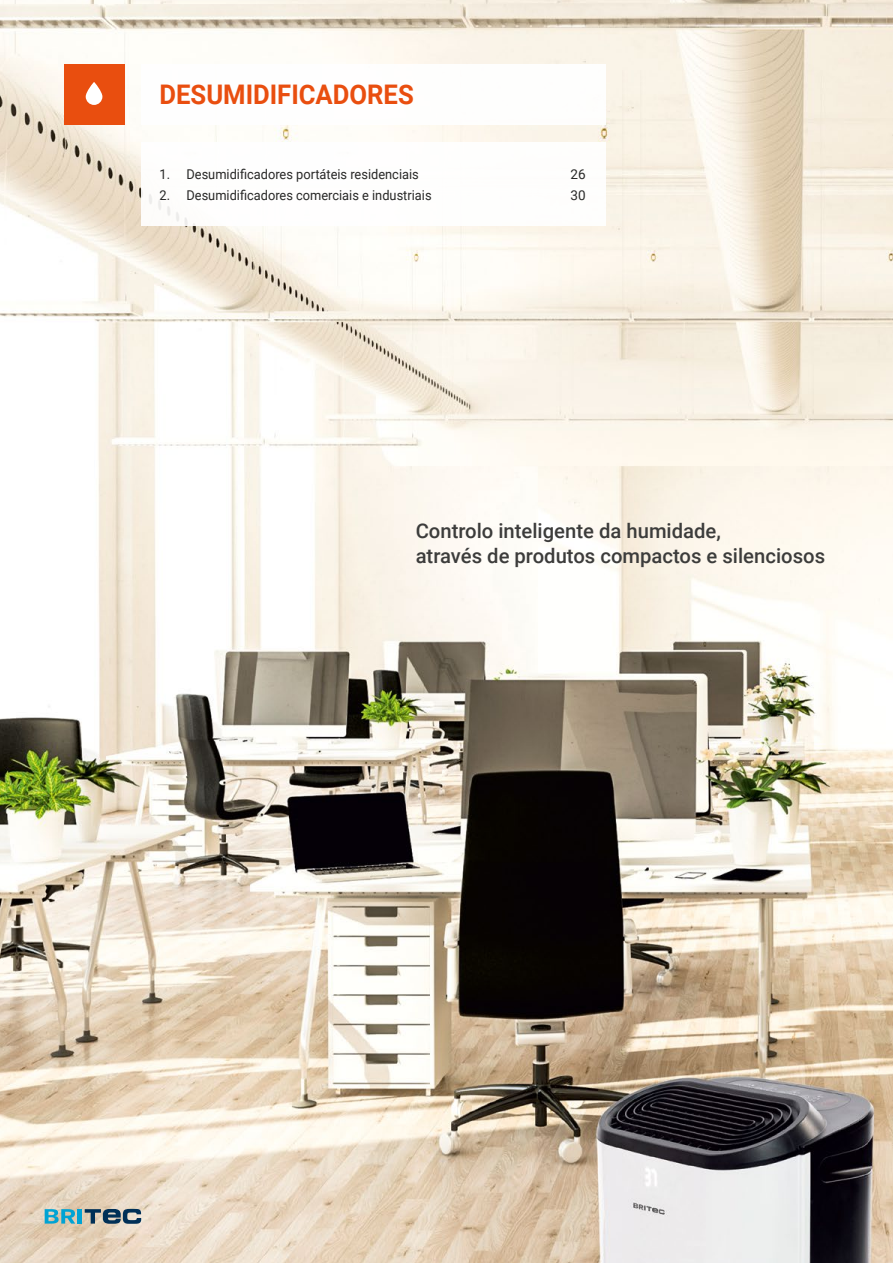
<style>
.page{position:relative;width:893px;height:1263px;background:#fff}
.page>*{position:absolute;margin:0;border:0;box-sizing:border-box;transform-origin:0 0}
.t1{font:700 27px "Roboto";color:#e94e0f;scale:.95 1}
.t2{font:500 20.25px/24.3px "Roboto";color:#3c3c3b}
.t3{font:13.5px "Roboto";color:#282827;scale:.95 1}
.t4{font:13.5px "Roboto";color:#282827}
</style>
<div class="page">
<img style="left:0;top:0;width:893px;height:1263px">
<div style="left:142px;top:64px;width:464px;height:60px;background:#fff"></div>
<div style="left:64px;top:64px;width:60px;height:60px;background:#e94e0f"></div>
<svg style="left:86px;top:82px;width:16px;height:23px"></svg>
<svg style="left:45px;top:1209px;width:30px;height:14px"></svg>
<hr style="left:78px;top:1209px;width:4px;height:14px;background:#00a3d4">
<svg style="left:85px;top:1209px;width:56px;height:15px"></svg>
<div style="left:142px;top:142px;width:464px;height:83px;background:#fff"></div>
<h1 class="t1" style="left:159px;top:75px;width:269px">DESUMIDIFICADORES</h1>
<p class="t3" style="left:159px;top:164px;width:274px">1. Desumidificadores portáteis residenciais</p>
<p class="t4" style="left:571px;top:164px;width:17px">26</p>
<p class="t3" style="left:159px;top:186px;width:288px">2. Desumidificadores comerciais e industriais</p>
<p class="t4" style="left:571px;top:186px;width:17px">30</p>
<h2 class="t2" style="left:416px;top:518px;width:411px">Controlo inteligente da humidade,<br>através de produtos compactos e silenciosos</h2>
</div>
